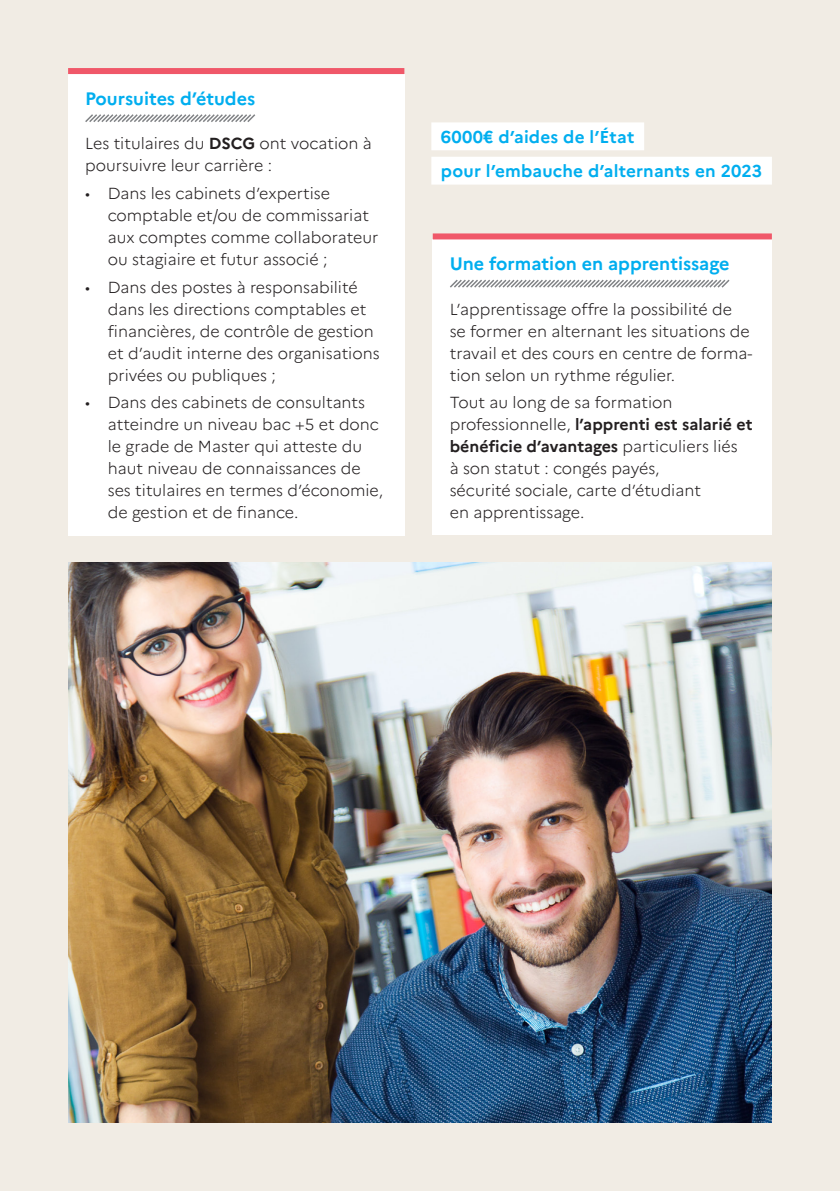
<style>
.page{position:relative;width:840px;height:1191px;background:#fff}
.page>*{position:absolute;margin:0;border:0;box-sizing:border-box;transform-origin:0 0}
.h3_vert___hachures{font:700 18px "Marianne";color:#00aeef}
._6000__blanc___bleu{font:700 17.2px "Marianne";letter-spacing:.01em;color:#00aeef}
.p01{font:300 16px/22px "Marianne";color:#231f20}
.s1{font-weight:700}
</style>
<div class="page">
<div style="left:0;top:0;width:839px;height:1191px;background:#f1ece4"></div>
<div style="left:432px;top:239px;width:339px;height:296px;background:#fff"></div>
<svg style="left:450px;top:279px;width:280px;height:9px"></svg>
<div style="left:432px;top:233px;width:339px;height:6px;background:#f05869"></div>
<img style="left:68px;top:562px;width:703px;height:561px">
<div style="left:431px;top:122px;width:212px;height:28px;background:#fff"></div>
<div style="left:431px;top:157px;width:340px;height:28px;background:#fff"></div>
<div style="left:68px;top:74px;width:336px;height:461px;background:#fff"></div>
<svg style="left:85px;top:114px;width:171px;height:8px"></svg>
<div style="left:68px;top:68px;width:336px;height:6px;background:#f05869"></div>
<p class="h3_vert___hachures" style="left:85px;top:84px;width:171px">Poursuites d’études</p>
<p class="p01" style="left:85px;top:131px;width:288px">Les titulaires du <span class="s1">DSCG</span> ont vocation à poursuivre leur carrière :</p>
<p class="p01" style="left:108px;top:181px;width:272px;text-indent:-23px">• Dans les cabinets d’expertise comptable et/ou de commissariat aux comptes comme collaborateur ou stagiaire et futur associé ;</p>
<p class="p01" style="left:108px;top:275px;width:273px;text-indent:-23px">• Dans des postes à responsabilité dans les directions comptables et financières, de contrôle de gestion et d’audit interne des organisations privées ou publiques ;</p>
<p class="p01" style="left:108px;top:390px;width:276px;text-indent:-23px">• Dans des cabinets de consultants atteindre un niveau bac +5 et donc le grade de Master qui atteste du haut niveau de connaissances de ses titulaires en termes d’économie, de gestion et de finance.</p>
<p class="_6000__blanc___bleu" style="left:440px;top:123px;width:195px">6000€ d’aides de l’État</p>
<p class="_6000__blanc___bleu" style="left:440px;top:158px;width:322px">pour l’embauche d’alternants en 2023</p>
<p class="h3_vert___hachures" style="left:449px;top:250px;width:281px">Une formation en apprentissage</p>
<p class="p01" style="left:449px;top:297px;width:304px">L’apprentissage offre la possibilité de<br>se former en alternant les situations de travail et des cours en centre de forma&shy;tion selon un rythme régulier.</p>
<p class="p01" style="left:449px;top:390px;width:304px">Tout au long de sa formation professionnelle, <span class="s1">l’apprenti est salarié et bénéficie d’avantages</span> particuliers liés<br>à son statut : congés payés,<br>sécurité sociale, carte d’étudiant<br>en apprentissage.</p>
</div>
